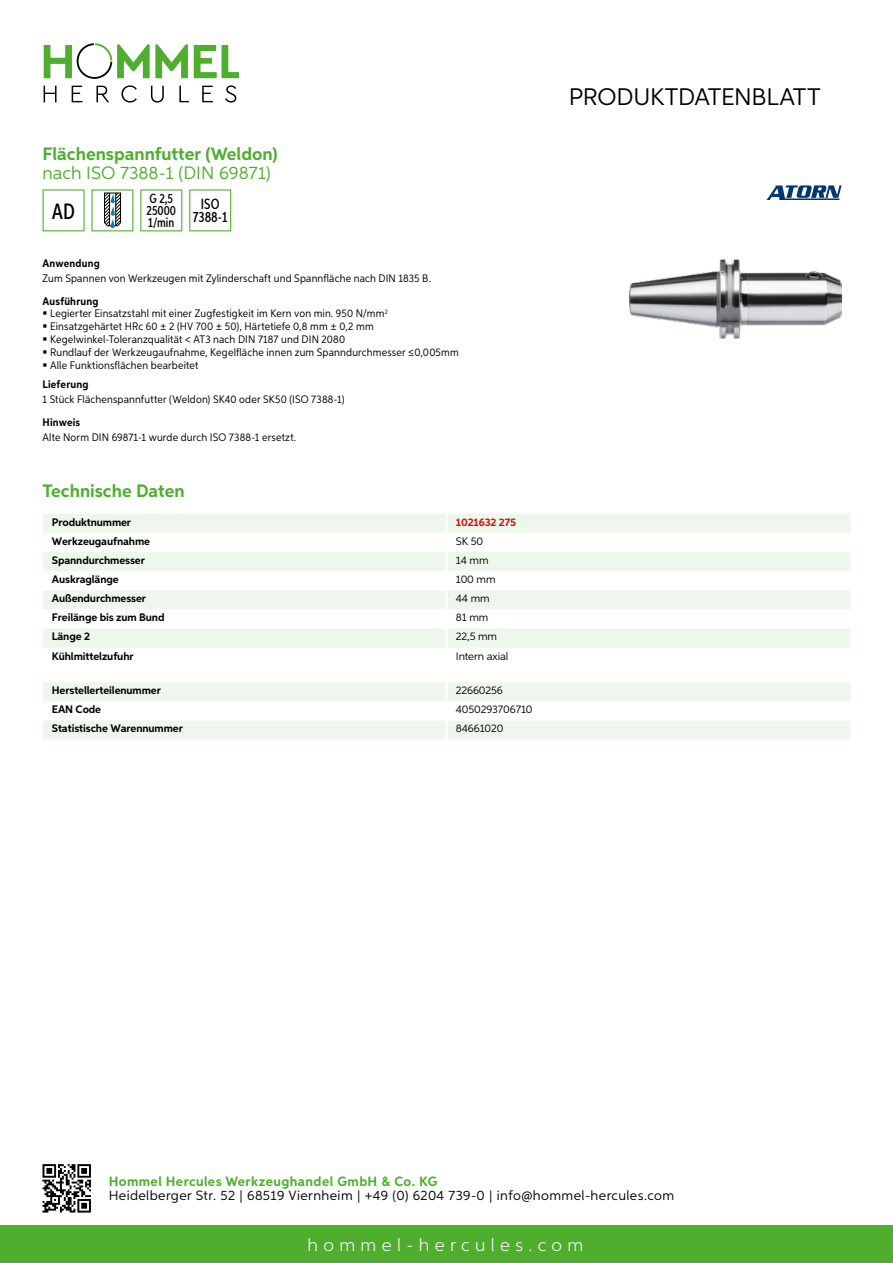
<style>
.page{position:relative;width:893px;height:1263px;background:#fff}
.page>*{position:absolute;margin:0;border:0;box-sizing:border-box;transform-origin:0 0}
.t1{font:24px "Aspira";letter-spacing:-.01em;color:#000}
.t2{font:500 22.2px "Aspira XX Nar";color:#000}
.t3{font:700 18px "Aspira";color:#50ae2f}
.t4{font:18px "Aspira";color:#50ae2f}
.t5{font:300 18px "Aspira";letter-spacing:.3em;color:#fff}
.t6{font:500 14.85px/13.4px "Aspira XX Nar";color:#000;text-align:center}
.t7{font:13.5px "Aspira";letter-spacing:.03em;color:#000}
.t8{font:700 13.5px "Aspira";letter-spacing:.03em;color:#50ae2f}
.t9{font:500 13.35px/11.9px "Aspira XX Nar";color:#000}
.t10{font:10.95px/12.8px "Aspira Nar";letter-spacing:.015em;color:#000}
.t11{font:700 10.95px "Aspira";letter-spacing:-.01em;color:#000}
.t12{font:10.95px "Aspira";letter-spacing:-.01em;color:#000}
.t13{font:700 10.95px "Aspira Nar";letter-spacing:.02em;color:#000}
.t14{font:700 10.95px "Aspira";letter-spacing:-.01em;color:#cd1013}
.s1{font-weight:700}
</style>
<div class="page">
<div style="left:0;top:1226px;width:893px;height:37px;background:#50ae2f"></div>
<svg style="left:43px;top:1164px;width:48px;height:48px"></svg>
<svg style="left:194px;top:45px;width:45px;height:33px"></svg>
<svg style="left:44px;top:43px;width:144px;height:36px"></svg>
<svg style="left:44px;top:86px;width:13px;height:16px"></svg>
<svg style="left:72px;top:86px;width:10px;height:16px"></svg>
<svg style="left:96px;top:86px;width:13px;height:16px"></svg>
<svg style="left:121px;top:85px;width:16px;height:18px"></svg>
<svg style="left:151px;top:86px;width:13px;height:17px"></svg>
<svg style="left:179px;top:86px;width:10px;height:16px"></svg>
<svg style="left:202px;top:86px;width:11px;height:16px"></svg>
<svg style="left:225px;top:85px;width:11px;height:18px"></svg>
<div style="left:43px;top:514px;width:807px;height:19px;background:#eef7eb"></div>
<svg style="left:43px;top:552px;width:807px;height:95px;fill:#eef7eb"></svg>
<hr style="left:445px;top:514px;width:3px;height:19px;background:#fff">
<hr style="left:445px;top:552px;width:3px;height:19px;background:#fff">
<hr style="left:445px;top:571px;width:3px;height:19px;background:#fff">
<hr style="left:445px;top:590px;width:3px;height:19px;background:#fff">
<hr style="left:445px;top:609px;width:3px;height:19px;background:#fff">
<hr style="left:445px;top:628px;width:3px;height:20px;background:#fff">
<svg style="left:43px;top:682px;width:807px;height:58px"></svg>
<hr style="left:445px;top:720px;width:3px;height:20px;background:#fff">
<svg style="left:43px;top:189px;width:42px;height:42px"></svg>
<svg style="left:91px;top:189px;width:42px;height:42px"></svg>
<svg style="left:140px;top:189px;width:42px;height:42px"></svg>
<svg style="left:189px;top:189px;width:42px;height:42px"></svg>
<img style="left:629px;top:259px;width:213px;height:79px">
<svg style="left:766px;top:185px;width:76px;height:15px"></svg>
<h3 class="t3" style="left:43px;top:142px;width:237px">Flächenspannfutter (Weldon)</h3>
<h3 class="t4" style="left:43px;top:162px;width:230px">nach ISO 7388-1 (DIN 69871)</h3>
<h2 class="t2" style="left:52px;top:197px;width:25px">AD</h2>
<p class="t9" style="left:147px;top:193px;width:31px">G 2,5<br>25000<br>1/min</p>
<h3 class="t6" style="left:193px;top:197px;width:36px">ISO<br>7388-1</h3>
<p class="t13" style="left:43px;top:257px;width:59px">Anwendung</p>
<p class="t10" style="left:43px;top:272px;width:390px">Zum Spannen von Werkzeugen mit Zylinderschaft und Spannfläche nach DIN 1835 B.</p>
<p class="t10" style="left:50px;top:294px;width:410px;text-indent:-8px"><span class="s1">Ausführung<br></span>Legierter Einsatzstahl mit einer Zugfestigkeit im Kern von min. 950 N/mm<sup>2<br></sup>Einsatzgehärtet HRc 60 ± 2 (HV 700 ± 50), Härtetiefe 0,8 mm ± 0,2 mm Kegelwinkel-Toleranzqualität &lt; AT3 nach DIN 7187 und DIN 2080<br>Rundlauf der Werkzeugaufnahme, Kegelfläche innen zum Spanndurchmesser ≤0,005mm Alle Funktionsflächen bearbeitet</p>
<p class="t13" style="left:43px;top:377px;width:47px">Lieferung</p>
<p class="t10" style="left:43px;top:393px;width:304px">1 Stück Flächenspannfutter (Weldon) SK40 oder SK50 (ISO 7388-1)</p>
<p class="t13" style="left:43px;top:415px;width:39px">Hinweis</p>
<p class="t10" style="left:43px;top:431px;width:255px">Alte Norm DIN 69871-1 wurde durch ISO 7388-1 ersetzt.</p>
<h3 class="t3" style="left:43px;top:479px;width:144px">Technische Daten</h3>
<p class="t11" style="left:52px;top:515px;width:81px">Produktnummer</p>
<p class="t14" style="left:456px;top:515px;width:62px">1021632 275</p>
<p class="t11" style="left:52px;top:534px;width:100px">Werkzeugaufnahme</p>
<p class="t12" style="left:456px;top:534px;width:29px">SK 50</p>
<p class="t11" style="left:52px;top:553px;width:95px">Spanndurchmesser</p>
<p class="t12" style="left:456px;top:553px;width:34px">14 mm</p>
<p class="t11" style="left:52px;top:572px;width:68px">Auskraglänge</p>
<p class="t12" style="left:456px;top:573px;width:41px">100 mm</p>
<p class="t11" style="left:52px;top:592px;width:96px">Außendurchmesser</p>
<p class="t12" style="left:456px;top:592px;width:35px">44 mm</p>
<p class="t11" style="left:52px;top:611px;width:114px">Freilänge bis zum Bund</p>
<p class="t12" style="left:456px;top:611px;width:34px">81 mm</p>
<p class="t11" style="left:52px;top:630px;width:40px">Länge 2</p>
<p class="t12" style="left:456px;top:630px;width:43px">22,5 mm</p>
<p class="t11" style="left:52px;top:649px;width:83px">Kühlmittelzufuhr</p>
<p class="t12" style="left:456px;top:649px;width:54px">Intern axial</p>
<p class="t11" style="left:52px;top:684px;width:111px">Herstellerteilenummer</p>
<p class="t12" style="left:456px;top:684px;width:48px">22660256</p>
<p class="t11" style="left:52px;top:703px;width:51px">EAN Code</p>
<p class="t12" style="left:456px;top:703px;width:78px">4050293706710</p>
<p class="t11" style="left:52px;top:722px;width:132px">Statistische Warennummer</p>
<p class="t12" style="left:456px;top:722px;width:49px">84661020</p>
<h1 class="t1" style="left:569px;top:82px;width:253px">Produktdatenblatt</h1>
<p class="t8" style="left:109px;top:1172px;width:330px">Hommel Hercules Werkzeughandel GmbH &amp; Co. KG</p>
<p class="t7" style="left:109px;top:1187px;width:567px">Heidelberger Str. 52 | 68519 Viernheim | +49 (0) 6204 739-0 | info@hommel-hercules.com</p>
<h3 class="t5" style="left:307px;top:1234px;width:277px">hommel-hercules.com</h3>
</div>
